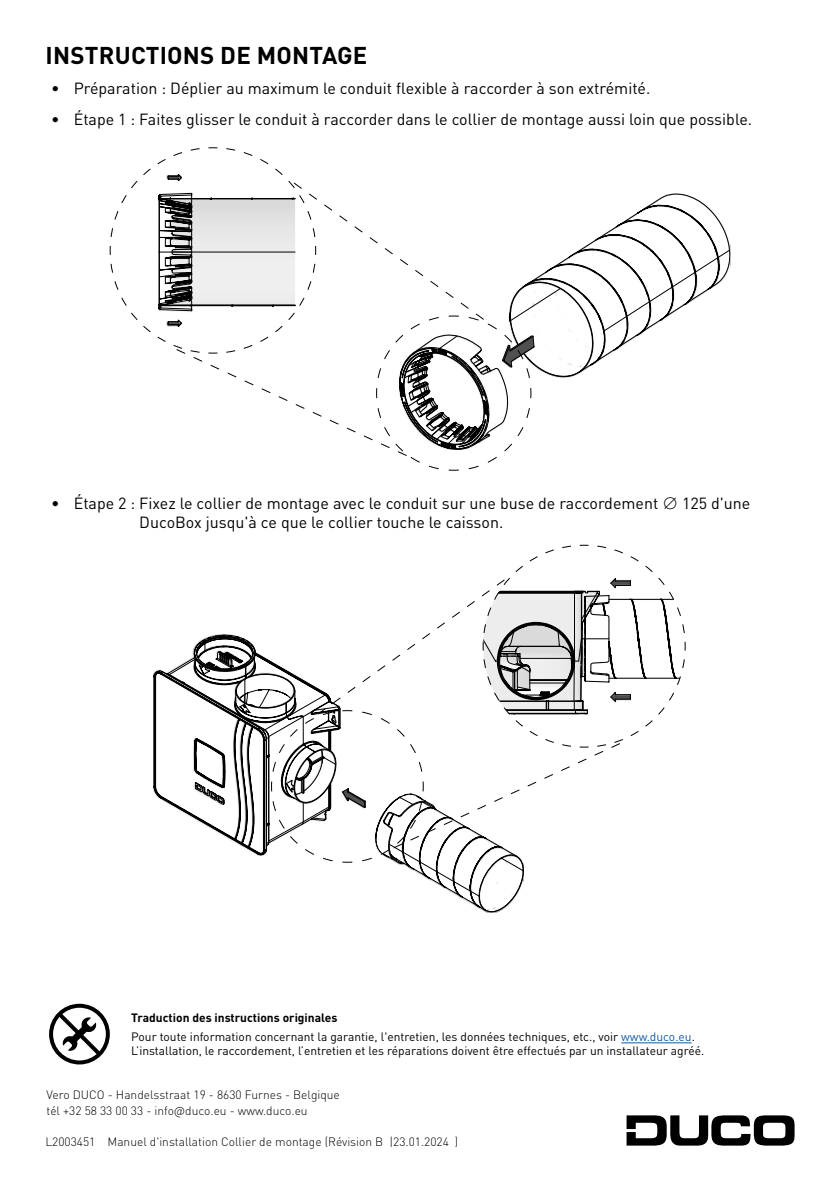
<style>
.page{position:relative;width:840px;height:1191px;background:#fff}
.page>*{position:absolute;margin:0;border:0;box-sizing:border-box;transform-origin:0 0}
.t1{font:700 24px "DINOT";letter-spacing:.01em;color:#000}
.t2{font:16px "DINOT";color:#000}
.t3{font:12px/19.4px "DINOT";color:#000}
.t4{font:300 12px/16px "DINOT";color:#000}
.s1{font-weight:700}
.s2{color:#165b9a}
</style>
<div class="page">
<svg style="left:110px;top:147px;width:619px;height:324px"></svg>
<svg style="left:153px;top:545px;width:532px;height:367px"></svg>
<div style="left:49px;top:1003px;width:61px;height:61px;border:4px solid #000;border-radius:50%"></div>
<svg style="left:54px;top:1008px;width:51px;height:51px"></svg>
<hr style="left:621px;top:1042px;width:70px;height:1px;background:#165b9a">
<svg style="left:626px;top:1115px;width:168px;height:30px"></svg>
<h1 class="t1" style="left:45px;top:39px;width:323px">INSTRUCTIONS DE MONTAGE</h1>
<p class="t2" style="left:51px;top:78px;width:600px">• Préparation : Déplier au maximum le conduit flexible à raccorder à son extrémité.</p>
<p class="t2" style="left:51px;top:108px;width:702px">• Étape 1 : Faites glisser le conduit à raccorder dans le collier de montage aussi loin que possible.</p>
<p class="t2" style="left:51px;top:492px;width:608px">• Étape 2 : Fixez le collier de montage avec le conduit sur une buse de raccordement</p>
<p class="t2" style="left:681px;top:492px;width:70px">125 d'une</p>
<p class="t2" style="left:139px;top:512px;width:365px">DucoBox jusqu'à ce que le collier touche le caisson.</p>
<p class="t3" style="left:131px;top:1007px;width:565px"><span class="s1">Traduction des instructions originales<br></span>Pour toute information concernant la garantie, l'entretien, les données techniques, etc., voir <span class="s2">www.duco.eu</span>.</p>
<p class="t3" style="left:131px;top:1040px;width:574px">L’installation, le raccordement, l’entretien et les réparations doivent être effectués par un installateur agréé.</p>
<p class="t4" style="left:46px;top:1086px;width:295px">Vero DUCO - Handelsstraat 19 - 8630 Furnes - Belgique tél +32 58 33 00 33 - info@duco.eu - www.duco.eu</p>
<p class="t4" style="left:45px;top:1132px;width:414px">L2003451 Manuel d'installation Collier de montage (Révision B |23.01.2024 )</p>
</div>
